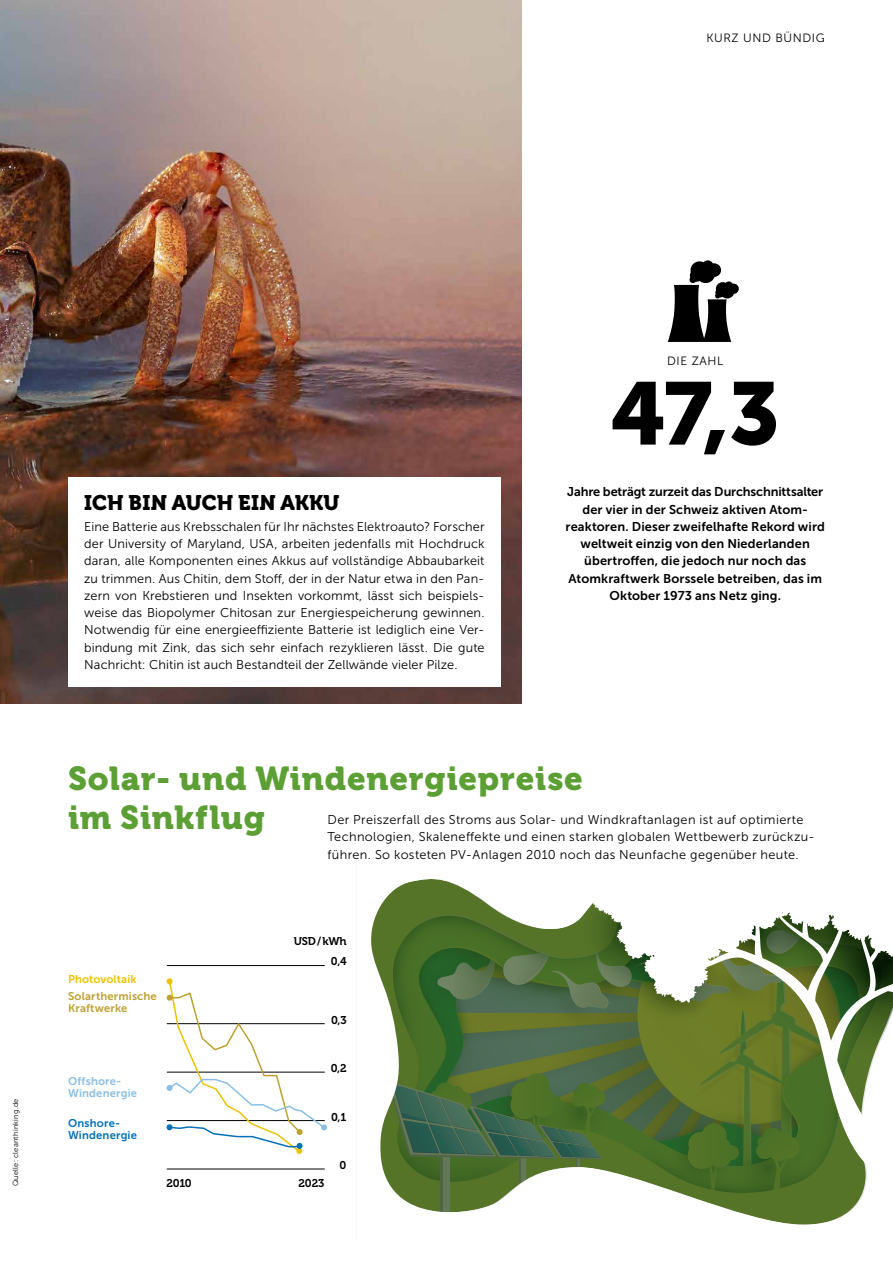
<style>
.page{position:relative;width:893px;height:1263px;background:#fff}
.page>*{position:absolute;margin:0;border:0;box-sizing:border-box;transform-origin:0 0}
.t1{font:87.9px "Museo Sans 900";color:#000}
.t2{font:33px/39px "Museo 900";letter-spacing:.025em;color:#5c9f34}
.t3{font:21px "Museo 900";letter-spacing:.005em;color:#000}
.t4{font:12.75px/17.2px "Museo Sans 300";letter-spacing:.03em;color:#000}
.t5{font:12.75px/17.2px "Museo Sans 700";letter-spacing:.01em;color:#000;text-align:center}
.t6{font:12px "Museo Sans 300";letter-spacing:.05em;color:#000}
.t7{font:11.25px "Museo 700";letter-spacing:-.01em;color:#000}
.t8{font:11.25px/12px "Museo Sans 700";letter-spacing:.015em;color:#bca130}
.t9{font:11.25px/12px "Museo Sans 700";letter-spacing:.015em;color:#8abee6}
.t10{font:11.25px/12px "Museo Sans 700";letter-spacing:.015em;color:#0370b8}
.t11{font:11.25px "Museo Sans 700";letter-spacing:.01em;color:#ecc300}
.t12{font:7.5px "Museo Sans 300";letter-spacing:.03em;color:#000}
</style>
<div class="page">
<svg style="left:668px;top:260px;width:71px;height:82px"></svg>
<svg style="left:371px;top:879px;width:522px;height:346px"></svg>
<hr style="left:167px;top:965px;width:158px;height:1px;background:#000">
<hr style="left:167px;top:1169px;width:158px;height:1px;background:#000">
<svg style="left:167px;top:978px;width:160px;height:176px"></svg>
<img style="left:0;top:0;width:522px;height:703px">
<div style="left:68px;top:478px;width:433px;height:209px;background:#fff"></div>
<p class="t6" style="left:706px;top:32px;width:120px">KURZ UND BÜNDIG</p>
<p class="t12" style="left:11px;top:1186px;width:89px;rotate:-90deg">Quelle: cleanthinking.de</p>
<h3 class="t3" style="left:84px;top:490px;width:257px">ICH BIN AUCH EIN AKKU</h3>
<p class="t4" style="left:84px;top:518px;width:402px;text-align:justify">Eine Batterie aus Krebsschalen für Ihr nächstes Elektroauto? Forscher der University of Maryland, USA, arbeiten jedenfalls mit Hochdruck daran, alle Komponenten eines Akkus auf vollständige Abbaubarkeit zu trimmen. Aus Chitin, dem Stoff, der in der Natur etwa in den Pan&shy;zern von Krebstieren und Insekten vorkommt, lässt sich beispiels&shy;weise das Biopolymer Chitosan zur Energiespeicherung gewinnen.<br>Notwendig für eine energieeffiziente Batterie ist lediglich eine Ver&shy;bindung mit Zink, das sich sehr einfach rezyklieren lässt. Die gute Nachricht: Chitin ist auch Bestandteil der Zellwände vieler Pilze.</p>
<p class="t6" style="left:667px;top:354px;width:58px">DIE ZAHL</p>
<h1 class="t1" style="left:610px;top:364px;width:171px">47,3</h1>
<p class="t5" style="left:566px;top:483px;width:261px">Jahre beträgt zurzeit das Durchschnittsalter der vier in der Schweiz aktiven Atom&shy;reaktoren. Dieser zweifelhafte Rekord wird weltweit einzig von den Niederlanden übertroffen, die jedoch nur noch das Atomkraftwerk Borssele betreiben, das im Oktober 1973 ans Netz ging.</p>
<h2 class="t2" style="left:68px;top:759px;width:516px">Solar- und Windenergiepreise im Sinkflug</h2>
<p class="t4" style="left:327px;top:811px;width:489px">Der Preiszerfall des Stroms aus Solar- und Windkraftanlagen ist auf optimierte<br>Technologien, Skaleneffekte und einen starken globalen Wettbewerb zurückzu&shy;führen. So kosteten PV-Anlagen 2010 noch das Neunfache gegenüber heute.</p>
<p class="t7" style="left:294px;top:934px;width:55px">USD/kWh</p>
<p class="t11" style="left:68px;top:973px;width:70px">Photovoltaik</p>
<p class="t8" style="left:68px;top:990px;width:90px">Solarthermische<br>Kraftwerke</p>
<p class="t7" style="left:331px;top:955px;width:17px">0,4</p>
<p class="t7" style="left:331px;top:1014px;width:17px">0,3</p>
<p class="t9" style="left:68px;top:1075px;width:71px">Offshore-<br>Windenergie</p>
<p class="t10" style="left:68px;top:1117px;width:70px">Onshore-<br>Windenergie</p>
<p class="t7" style="left:331px;top:1062px;width:17px">0,2</p>
<p class="t7" style="left:331px;top:1111px;width:17px">0,1</p>
<p class="t7" style="left:167px;top:1176px;width:27px">2010</p>
<p class="t7" style="left:298px;top:1176px;width:28px">2023</p>
<p class="t7" style="left:340px;top:1159px;width:8px">0</p>
</div>
